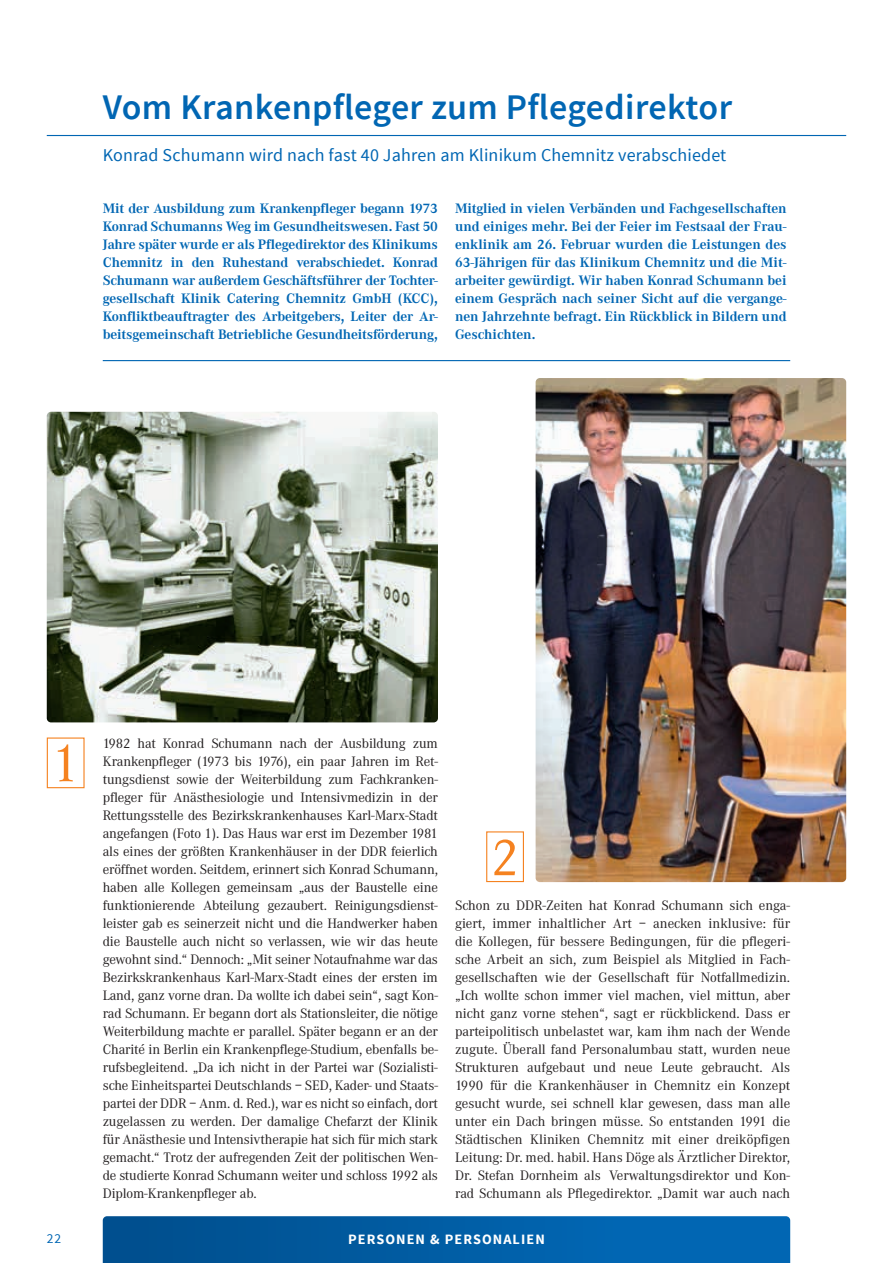
<style>
.page{position:relative;width:893px;height:1263px;background:#fff}
.page>*{position:absolute;margin:0;border:0;box-sizing:border-box;transform-origin:0 0}
.t1{font:54px "Corporate A";color:#f58220}
.t2{font:600 36px "Source Sans Pro";letter-spacing:.01em;color:#0166b3}
.t3{font:18px "Source Sans Pro";letter-spacing:.01em;color:#0166b3}
.t4{font:14.25px/18px "Corporate A";letter-spacing:-.01em;color:#231f20;text-align:justify}
.t5{font:700 14.25px/18px "Corporate A";letter-spacing:-.01em;color:#0166b3;text-align:justify}
.t6{font:700 14.25px "Source Sans Pro";letter-spacing:.075em;color:#fff}
.t7{font:13.5px "Source Sans Pro";color:#0166b3}
</style>
<div class="page">
<svg style="left:103px;top:1216px;width:687px;height:47px;background:#015da4"></svg>
<hr style="left:47px;top:135px;width:799px;height:1px;background:#0166b3">
<hr style="left:103px;top:360px;width:687px;height:1px;background:#0166b3">
<img style="left:47px;top:412px;width:391px;height:310px">
<img style="left:536px;top:378px;width:310px;height:504px">
<div style="left:47px;top:737px;width:38px;height:51px;border:1px solid #f58220"></div>
<div style="left:486px;top:831px;width:38px;height:51px;border:1px solid #f58220"></div>
<h2 class="t2" style="left:103px;top:84px;width:631px">Vom Krankenpfleger zum Pflegedirektor</h2>
<p class="t3" style="left:103px;top:144px;width:625px">Konrad Schumann wird nach fast 40 Jahren am Klinikum Chemnitz verabschiedet</p>
<p class="t5" style="left:103px;top:199px;width:337px">Mit der Ausbildung zum Krankenpfleger begann 1973<br>Konrad Schumanns Weg im Gesundheitswesen. Fast 50<br>Jahre später wurde er als Pflegedirektor des Klinikums Chemnitz in den Ruhestand verabschiedet. Konrad Schumann war außerdem Geschäftsführer der Tochter&shy;gesellschaft Klinik Catering Chemnitz GmbH (KCC), Konfliktbeauftragter des Arbeitgebers, Leiter der Ar&shy;beitsgemeinschaft Betriebliche Gesundheitsförderung,</p>
<p class="t5" style="left:455px;top:199px;width:333px">Mitglied in vielen Verbänden und Fachgesellschaften und einiges mehr. Bei der Feier im Festsaal der Frau&shy;enklinik am 26. Februar wurden die Leistungen des 63-Jährigen für das Klinikum Chemnitz und die Mit&shy;arbeiter gewürdigt. Wir haben Konrad Schumann bei einem Gespräch nach seiner Sicht auf die vergange&shy;nen Jahrzehnte befragt. Ein Rückblick in Bildern und Geschichten.</p>
<h1 class="t1" style="left:52px;top:734px;width:30px">1</h1>
<p class="t4" style="left:103px;top:734px;width:337px">1982 hat Konrad Schumann nach der Ausbildung zum Krankenpfleger (1973 bis 1976), ein paar Jahren im Ret&shy;tungsdienst sowie der Weiterbildung zum Fachkranken&shy;pfleger für Anästhesiologie und Intensivmedizin in der Rettungsstelle des Bezirkskrankenhauses Karl-Marx-Stadt angefangen (Foto 1). Das Haus war erst im Dezember 1981 als eines der größten Krankenhäuser in der DDR feierlich eröffnet worden. Seitdem, erinnert sich Konrad Schumann, haben alle Kollegen gemeinsam „aus der Baustelle eine funktionierende Abteilung gezaubert. Reinigungsdienst&shy;leister gab es seinerzeit nicht und die Handwerker haben die Baustelle auch nicht so verlassen, wie wir das heute gewohnt sind.“ Dennoch: „Mit seiner Notaufnahme war das Bezirkskrankenhaus Karl-Marx-Stadt eines der ersten im Land, ganz vorne dran. Da wollte ich dabei sein“, sagt Kon&shy;rad Schumann. Er begann dort als Stationsleiter, die nötige Weiterbildung machte er parallel. Später begann er an der Charité in Berlin ein Krankenpflege-Studium, ebenfalls be&shy;rufsbegleitend. „Da ich nicht in der Partei war (Sozialisti&shy;sche Einheitspartei Deutschlands – SED, Kader- und Staats&shy;partei der DDR – Anm. d. Red.), war es nicht so einfach, dort zugelassen zu werden. Der damalige Chefarzt der Klinik für Anästhesie und Intensivtherapie hat sich für mich stark gemacht.“ Trotz der aufregenden Zeit der politischen Wen&shy;de studierte Konrad Schumann weiter und schloss 1992 als Diplom-Krankenpfleger ab.</p>
<h1 class="t1" style="left:491px;top:828px;width:30px">2</h1>
<p class="t4" style="left:455px;top:897px;width:337px">Schon zu DDR-Zeiten hat Konrad Schumann sich enga&shy;giert, immer inhaltlicher Art – anecken inklusive: für die Kollegen, für bessere Bedingungen, für die pflegeri&shy;sche Arbeit an sich, zum Beispiel als Mitglied in Fach&shy;gesellschaften wie der Gesellschaft für Notfallmedizin. „Ich wollte schon immer viel machen, viel mittun, aber nicht ganz vorne stehen“, sagt er rückblickend. Dass er parteipolitisch unbelastet war, kam ihm nach der Wende zugute. Überall fand Personalumbau statt, wurden neue Strukturen aufgebaut und neue Leute gebraucht. Als 1990 für die Krankenhäuser in Chemnitz ein Konzept gesucht wurde, sei schnell klar gewesen, dass man alle unter ein Dach bringen müsse. So entstanden 1991 die Städtischen Kliniken Chemnitz mit einer dreiköpfigen Leitung: Dr. med. habil. Hans Döge als Ärztlicher Direktor, Dr. Stefan Dornheim als Verwaltungsdirektor und Kon&shy;rad Schumann als Pflegedirektor. „Damit war auch nach</p>
<p class="t7" style="left:47px;top:1230px;width:16px">22</p>
<p class="t6" style="left:348px;top:1230px;width:198px">PERSONEN &amp; PERSONALIEN</p>
</div>
